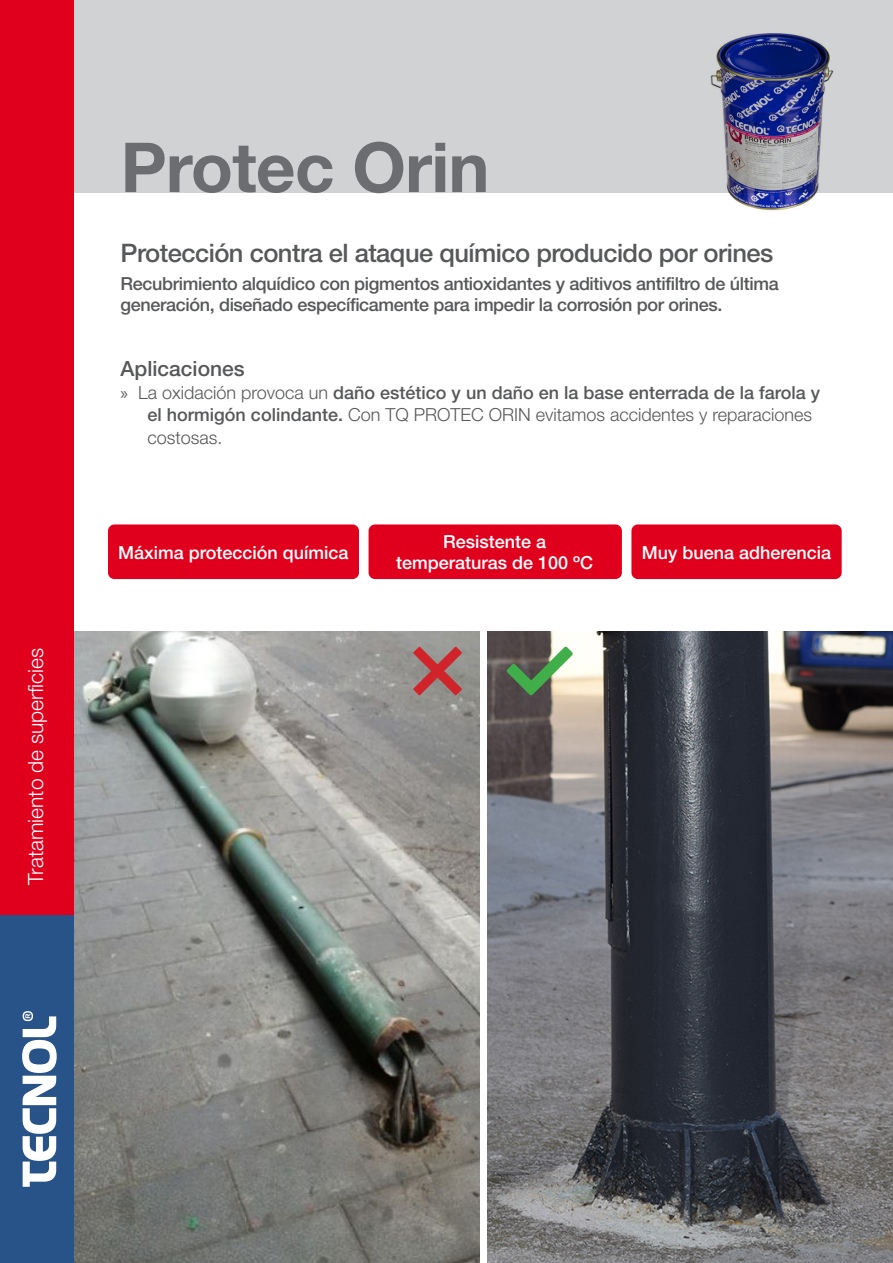
<style>
.page{position:relative;width:893px;height:1263px;background:#fff}
.page>*{position:absolute;margin:0;border:0;box-sizing:border-box;transform-origin:0 0}
.TITOLS{font:700 69px "Helvetica Neue";letter-spacing:-.01em;color:#6c6d70}
.TITOLS-2{font:500 25.5px "Helvetica Neue";letter-spacing:-.02em;color:#57585a}
.t1{font:300 21px "Helvetica Neue";color:#fff}
.TITOLS-3{font:500 21px "Helvetica Neue";color:#57585a}
.t2{font:300 18px/22.5px "Helvetica Neue";color:#57585a}
.TITOLS-4{font:500 18px "Helvetica Neue";letter-spacing:-.02em;color:#57585a}
.TITOLS-5{font:500 18px/21px "Helvetica Neue";color:#fff;text-align:center}
.s1{font-family:"Myriad Pro";font-weight:400}
.s2{font-weight:500}
</style>
<div class="page">
<div style="left:74px;top:0;width:819px;height:192px;background:#d1d2d4"></div>
<img style="left:74px;top:631px;width:406px;height:631px">
<img style="left:487px;top:631px;width:406px;height:631px">
<div style="left:108px;top:524px;width:251px;height:55px;background:#e0001d;border-radius:6px"></div>
<div style="left:369px;top:524px;width:253px;height:55px;background:#e0001d;border-radius:6px"></div>
<div style="left:631px;top:524px;width:211px;height:55px;background:#e0001d;border-radius:6px"></div>
<div style="left:0;top:0;width:74px;height:1263px;background:#e0001d"></div>
<div style="left:0;top:916px;width:74px;height:347px;background:#275389"></div>
<svg style="left:22px;top:1011px;width:35px;height:176px"></svg>
<svg style="left:413px;top:647px;width:49px;height:48px"></svg>
<svg style="left:507px;top:647px;width:66px;height:48px"></svg>
<img style="left:671px;top:33px;width:202px;height:178px">
<p class="t1" style="left:23px;top:884px;width:238px;rotate:-90deg">Tratamiento de superficies</p>
<p class="TITOLS" style="left:121px;top:125px;width:370px">Protec Orin</p>
<p class="TITOLS-2" style="left:121px;top:238px;width:654px">Protección contra el ataque químico producido por orines</p>
<p class="TITOLS-4" style="left:121px;top:273px;width:660px">Recubrimiento alquídico con pigmentos antioxidantes y aditivos antifiltro de última</p>
<p class="TITOLS-4" style="left:121px;top:294px;width:603px">generación, diseñado específicamente para impedir la corrosión por orines.</p>
<p class="TITOLS-3" style="left:121px;top:356px;width:126px">Aplicaciones</p>
<p class="t2" style="left:148px;top:381px;width:674px;text-indent:-27px"><span class="s1">»</span> La oxidación provoca un <span class="s2">daño estético y un daño en la base enterrada de la farola y el hormigón colindante.</span> Con TQ PROTEC ORIN evitamos accidentes y reparaciones costosas.</p>
<p class="TITOLS-5" style="left:118px;top:542px;width:232px">Máxima protección química</p>
<p class="TITOLS-5" style="left:396px;top:531px;width:198px">Resistente a temperaturas de 100 ºC</p>
<p class="TITOLS-5" style="left:642px;top:542px;width:191px">Muy buena adherencia</p>
</div>
